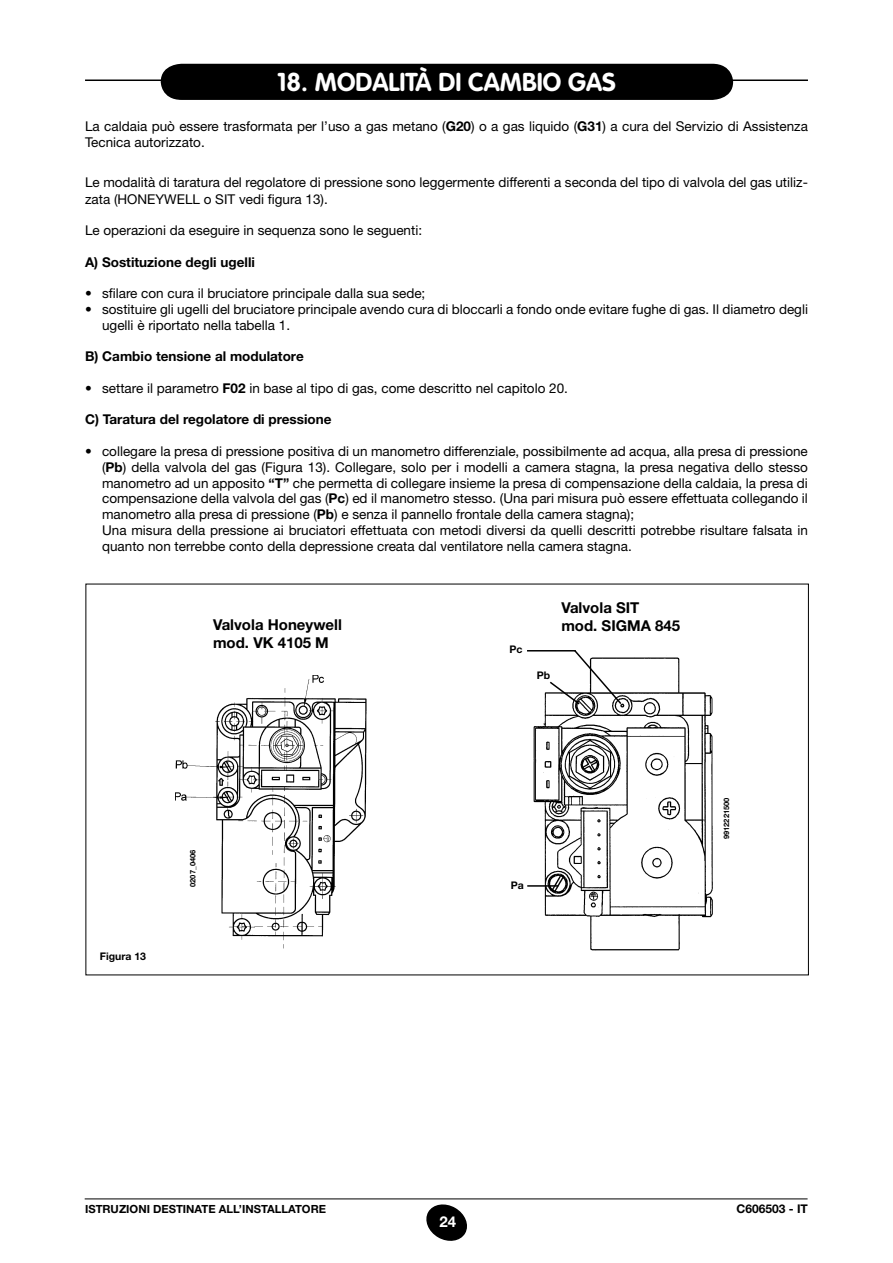
<style>
.page{position:relative;width:893px;height:1263px;background:#fff}
.page>*{position:absolute;margin:0;border:0;box-sizing:border-box;transform-origin:0 0}
.t1{font:700 25.5px "VAG Rounded Std";color:#fff}
.t2{font:700 15px "Helvetica Neue LT Std";color:#000}
.t3{font:700 15px "Helvetica Neue LT Std";color:#fff}
.t4{font:13.5px/15.9px "Helvetica Neue LT Std";color:#000}
.t5{font:700 13.5px "Helvetica Neue LT Std";color:#000}
.t6{font:700 12px "Helvetica Neue LT Std";color:#000}
.t7{font:700 11.25px "Helvetica Neue LT Std";color:#000}
.t8{font:700 10.5px "Helvetica Neue LT Std";color:#000}
.t9{font:700 7.5px "Helvetica Neue LT Std";color:#000}
.s1{font-weight:700}
</style>
<div class="page">
<svg style="left:426px;top:1204px;width:41px;height:37px"></svg>
<hr style="left:85px;top:1198px;width:723px;height:1px;background:#000">
<svg style="left:160px;top:63px;width:574px;height:37px;background:#0a0a0a"></svg>
<hr style="left:722px;top:80px;width:86px;height:1px;background:#000">
<hr style="left:85px;top:80px;width:85px;height:1px;background:#000">
<hr style="left:527px;top:885px;width:31px;height:2px;background:#000">
<hr style="left:527px;top:650px;width:49px;height:1px;background:#000">
<img style="left:534px;top:657px;width:179px;height:293px">
<svg style="left:548px;top:650px;width:75px;height:56px"></svg>
<img style="left:176px;top:675px;width:190px;height:273px">
<h1 class="t1" style="left:277px;top:67px;width:340px">18. MODALITÀ DI CAMBIO GAS</h1>
<p class="t4" style="left:85px;top:118px;width:724px">La caldaia può essere trasformata per l’uso a gas metano (<span class="s1">G20</span>) o a gas liquido (<span class="s1">G31</span>) a cura del Servizio di Assistenza<br>Tecnica autorizzato.</p>
<p class="t4" style="left:85px;top:174px;width:724px">Le modalità di taratura del regolatore di pressione sono leggermente differenti a seconda del tipo di valvola del gas utiliz&shy;zata (honey</p>
<p class="t4" style="left:164px;top:191px;width:21px">well</p>
<p class="t4" style="left:204px;top:191px;width:126px">o SIT vedi figura 13).</p>
<p class="t4" style="left:85px;top:222px;width:339px">Le operazioni da eseguire in sequenza sono le seguenti:</p>
<p class="t5" style="left:85px;top:253px;width:171px">A) Sostituzione degli ugelli</p>
<p class="t4" style="left:85px;top:285px;width:342px">• sfilare con cura il bruciatore principale dalla sua sede;</p>
<p class="t4" style="left:102px;top:301px;width:707px;text-indent:-17px">• sostituire gli ugelli del bru-ciatore principale aven-do cura di bloccarli a fondo onde evitare fughe di gas. Il diametro degli ugelli è riportato nella tabella 1.</p>
<p class="t5" style="left:85px;top:348px;width:220px">B) Cambio tensione al modulatore</p>
<p class="t4" style="left:85px;top:380px;width:484px">• settare il parametro <span class="s1">F02</span> in base al tipo di gas, come descritto nel capitolo 20.</p>
<p class="t5" style="left:85px;top:411px;width:248px">C) Taratura del regolatore di pressione</p>
<p class="t4" style="left:102px;top:443px;width:707px;text-indent:-17px">• collegare la presa di pressione positiva di un manometro differenziale, possibilmente ad acqua, alla presa di pressione (<span class="s1">Pb</span>) della valvola del gas (Figura 13). Collegare, solo per i modelli a camera stagna, la presa negativa dello stesso manometro ad un apposito <span class="s1">“T”</span> che permetta di collegare insieme la presa di compensazione della caldaia, la presa di compensazione della valvola del gas (<span class="s1">Pc</span>) ed il manometro stesso. (Una pari misura può essere effettuata collegando il manometro alla presa di pressione (<span class="s1">Pb</span>) e senza il pannello frontale della camera stagna);<br>Una misura della pressione ai bruciatori effettuata con metodi diversi da quelli descritti potrebbe risultare falsata in quanto non terrebbe conto della depressione creata dal ventilatore nella camera stagna.</p>
<p class="t2" style="left:561px;top:598px;width:72px">Valvola SIT</p>
<p class="t2" style="left:213px;top:615px;width:130px">Valvola Honeywell</p>
<p class="t2" style="left:561px;top:616px;width:120px">mod. SIGMA 845</p>
<p class="t2" style="left:213px;top:633px;width:117px">mod. VK 4105 M</p>
<p class="t8" style="left:510px;top:642px;width:15px">Pc</p>
<p class="t8" style="left:100px;top:950px;width:48px">Figura 13</p>
<p class="t9" style="left:188px;top:887px;width:39px;rotate:-90deg">0207_0406</p>
<p class="t8" style="left:537px;top:669px;width:15px">Pb</p>
<p class="t8" style="left:511px;top:878px;width:15px">Pa</p>
<p class="t9" style="left:722px;top:839px;width:43px;rotate:-90deg">9912221500</p>
<p class="t7" style="left:85px;top:1202px;width:243px">Istruzioni destinate all’installatore</p>
<p class="t6" style="left:737px;top:1202px;width:73px">C606503 - it</p>
<p class="t3" style="left:439px;top:1212px;width:18px">24</p>
</div>
